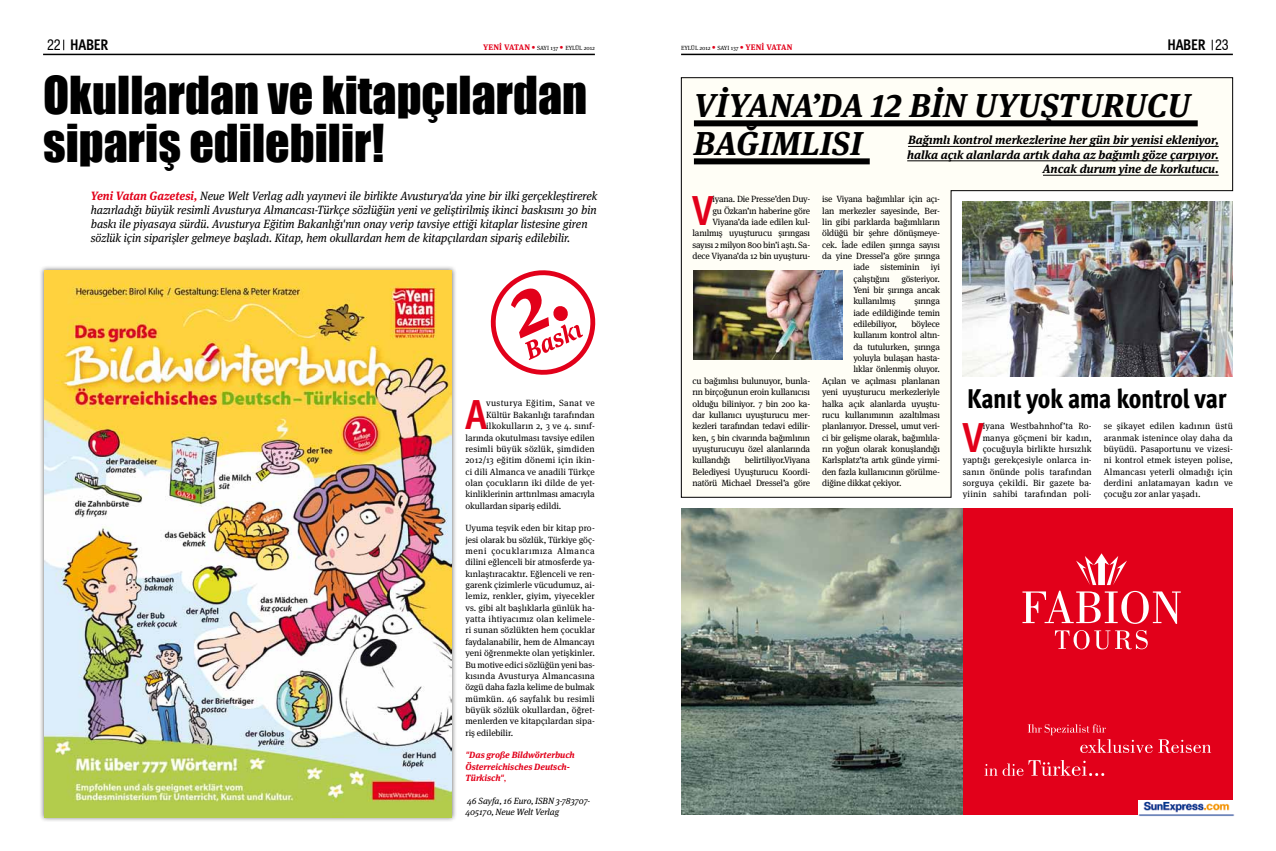
<style>
.page{position:relative;width:1276px;height:851px;background:#fff}
.page>*{position:absolute;margin:0;border:0;box-sizing:border-box;transform-origin:0 0}
.t1{font:48px/48px "Impact";color:#000}
.t2{font:700 41.8px "Meta Cond Pro";color:#e2001a}
.t3{font:italic 700 33px "Meta Serif Pro";letter-spacing:.125em;color:#000}
.t4{font:800 27px "Meta Cond Pro";letter-spacing:-.02em;color:#000}
.t5{font:700 15.3px "Meta Cond Pro";letter-spacing:-.015em;color:#000}
.t6{font:italic 12px/14px "Meta Serif Pro";color:#000;scale:.95 1}
.t7{font:italic 700 12px/14.4px "Meta Serif Pro";color:#000;text-align:right}
.t8{font:9px/11.3px "Meta Serif Pro";letter-spacing:-.02em;color:#000;text-align:justify}
.t9{font:9px/11.3px "Meta Serif Pro";letter-spacing:.01em;color:#000;text-align:right}
.t10{font:italic 700 9px/11.3px "Meta Serif Pro";letter-spacing:-.005em;color:#e2001a}
.t11{font:9px "Meta Serif Pro";letter-spacing:.02em;color:#000}
.t12{font:italic 9px/11.3px "Meta Serif Pro";letter-spacing:-.005em;color:#000}
.t13{font:9px "Meta Serif Pro";color:#000}
.t14{font:9px "Meta Serif Pro";letter-spacing:.005em;color:#000}
.t15{font:9px "Meta Serif Pro";letter-spacing:.025em;color:#000}
.t16{font:9px "Meta Serif Pro";letter-spacing:.015em;color:#000}
.t17{font:9px "Meta Serif Pro";letter-spacing:.03em;color:#000}
.t18{font:6px "Meta Serif Pro";letter-spacing:-.01em;color:#000}
.s1{font-family:"Swiss 721 BT";font-weight:400;font-stretch:condensed;font-size:14px}
.s2{font-weight:700;font-size:8px;color:#e2001a}
.s3{font-style:italic;font-size:8px;color:#e2001a}
.s4{font-weight:700;color:#e2001a}
.s5{font-weight:400;font-style:normal}
</style>
<div class="page">
<hr style="left:43px;top:54px;width:552px;height:1px;background:#000">
<hr style="left:681px;top:54px;width:552px;height:1px;background:#000">
<svg style="left:681px;top:77px;width:552px;height:420px"></svg>
<img style="left:962px;top:202px;width:270px;height:175px">
<div style="left:694px;top:120px;width:503px;height:6px;background:#000"></div>
<div style="left:694px;top:158px;width:175px;height:6px;background:#000"></div>
<img style="left:694px;top:270px;width:148px;height:89px">
<hr style="left:908px;top:146px;width:310px;height:1px;background:#000">
<hr style="left:907px;top:160px;width:311px;height:1px;background:#000">
<hr style="left:1043px;top:175px;width:175px;height:1px;background:#000">
<div style="left:39px;top:265px;width:418px;height:557px;background:#000;opacity:.56"></div>
<img style="left:44px;top:270px;width:408px;height:546px">
<svg style="left:490px;top:270px;width:106px;height:105px"></svg>
<div style="left:681px;top:508px;width:552px;height:306px;background:#e2001a"></div>
<img style="left:681px;top:508px;width:281px;height:306px">
<svg style="left:1055px;top:630px;width:92px;height:19px"></svg>
<svg style="left:1022px;top:553px;width:158px;height:70px"></svg>
<svg style="left:984px;top:760px;width:120px;height:15px"></svg>
<svg style="left:1027px;top:724px;width:184px;height:29px"></svg>
<img style="left:1138px;top:800px;width:96px;height:16px">
<h3 class="t5" style="left:47px;top:35px;width:63px"><span class="s1">22</span> HABER</h3>
<p class="t18" style="left:483px;top:44px;width:113px"><span class="s2">YENİ VATAN</span> <span class="s3">•</span> SAYI 137 <span class="s3">•</span> EYLÜL 2012</p>
<p class="t18" style="left:681px;top:44px;width:112px">EYLÜL 2012 <span class="s3">•</span> SAYI 137 <span class="s3">•</span> <span class="s2">YENİ VATAN</span></p>
<h3 class="t5" style="left:1167px;top:35px;width:63px">HABER <span class="s1">23</span></h3>
<h1 class="t1" style="left:43px;top:70px;width:546px">Okullardan ve kitapçılardan sipariş edilebilir!</h1>
<p class="t6" style="left:91px;top:188px;width:535px"><span class="s4">Yeni Vatan Gazetesi,</span> Neue Welt Verlag adlı yayınevi ile birlikte Avusturya'da yine bir ilki gerçekleştirerek hazırladığı büyük resimli Avusturya Almancası-Türkçe sözlüğün yeni ve geliştirilmiş ikinci baskısını 30 bin baskı ile piyasaya sürdü. Avusturya Eğitim Bakanlığı'nın onay verip tavsiye ettiği kitaplar listesine giren sözlük için siparişler gelmeye başladı. Kitap, hem okullardan hem de kitapçılardan sipariş edilebilir.</p>
<h2 class="t2" style="left:465px;top:387px;width:23px">A</h2>
<p class="t17" style="left:486px;top:397px;width:110px">vusturya Eğitim, Sanat ve</p>
<p class="t9" style="left:486px;top:408px;width:110px">Kültür Bakanlığı tarafından</p>
<p class="t16" style="left:486px;top:419px;width:110px">ilkokulların 2, 3 ve 4. sınıf-</p>
<p class="t13" style="left:465px;top:431px;width:131px">larında okutulması tavsiye edilen</p>
<p class="t15" style="left:465px;top:442px;width:131px">resimli büyük sözlük, şimdiden</p>
<p class="t11" style="left:465px;top:453px;width:131px">2012/13 eğitim dönemi için ikin-</p>
<p class="t14" style="left:465px;top:465px;width:131px">ci dili Almanca ve anadili Türkçe</p>
<p class="t11" style="left:465px;top:476px;width:131px">olan çocukların iki dilde de yet-</p>
<p class="t8" style="left:465px;top:488px;width:131px">kinliklerinin arttırılması amacıyla</p>
<p class="t8" style="left:465px;top:499px;width:97px">okullardan sipariş edildi.</p>
<p class="t8" style="left:465px;top:522px;width:131px">Uyuma teşvik eden bir kitap pro&shy;jesi olarak bu sözlük, Türkiye göç&shy;meni çocuklarımıza Almanca dilini eğlenceli bir atmosferde ya&shy;kınlaştıracaktır. Eğlenceli ve ren&shy;garenk çizimlerle vücudumuz, ai&shy;lemiz, renkler, giyim, yiyecekler vs. gibi alt başlıklarla günlük ha&shy;yatta ihtiyacımız olan kelimele&shy;ri sunan sözlükten hem çocuklar faydalanabilir, hem de Almancayı yeni öğrenmekte olan yetişkinler.<br>Bu motive edici sözlüğün yeni bas&shy;kısında Avusturya Almancasına özgü daha fazla kelime de bulmak mümkün. 46 sayfalık bu resimli büyük sözlük okullardan, öğret&shy;menlerden ve kitapçılardan sipa&shy;riş edilebilir.</p>
<p class="t10" style="left:465px;top:748px;width:111px">"Das große Bildwörterbuch<br>Österreichisches Deutsch-<br>Türkisch"<span class="s5">,</span></p>
<p class="t12" style="left:465px;top:794px;width:126px">46 Sayfa, 16 Euro, ISBN 3-783707-<br>405170, Neue Welt Verlag</p>
<h3 class="t3" style="left:694px;top:79px;width:43px">Viyana</h3>
<h3 class="t3" style="left:811px;top:79px;width:120px">’da 12 bin</h3>
<h3 class="t3" style="left:974px;top:79px;width:214px">uyuşt urucu</h3>
<h3 class="t3" style="left:694px;top:117px;width:85px">ba ğımlısı</h3>
<h3 class="t7" style="left:907px;top:132px;width:313px">Bağımlı kontrol merkezlerine her gün bir yenisi ekleniyor, halka açık alanlarda artık daha az bağımlı göze çarpıyor.<br>Ancak durum yine de korkutucu.</h3>
<p class="t8" style="left:692px;top:193px;width:119px;text-align:right">iyana. Die Presse’den Duy-<br>gu Özkan’ın haberine göre<br>Viyana’da iade edilen kul&shy;lanılmış uyuşturucu şırıngası sayısı 2 milyon 800 bin’i aştı. Sa&shy;dece Viyana’da 12 bin uyuşturu-</p>
<h2 class="t2" style="left:692px;top:183px;width:22px">V</h2>
<p class="t8" style="left:692px;top:374px;width:119px">cu bağımlısı bulunuyor, bunla&shy;rın birçoğunun eroin kullanıcısı olduğu biliniyor. 7 bin 200 ka&shy;dar kullanıcı uyuşturucu mer&shy;kezleri tarafından tedavi edilir&shy;ken, 5 bin civarında bağımlının uyuşturucuyu özel alanlarında kullandığı</p>
<p class="t8" style="left:692px;top:454px;width:119px;text-indent:52px">belirtiliyor.Viyana Belediyesi Uyuşturucu Koordi&shy;natörü Michael Dressel’a göre</p>
<p class="t8" style="left:822px;top:193px;width:119px">ise Viyana bağımlılar için açı-</p>
<p class="t8" style="left:822px;top:204px;width:119px">lan merkezler sayesinde, Ber-</p>
<p class="t8" style="left:822px;top:216px;width:119px">lin gibi parklarda bağımlıların</p>
<p class="t8" style="left:822px;top:227px;width:119px">öldüğü bir şehre dönüşmeye-</p>
<p class="t8" style="left:822px;top:238px;width:119px">cek. İade edilen şırınga sayısı</p>
<p class="t8" style="left:822px;top:250px;width:119px">da yine Dressel’a göre şırınga</p>
<p class="t8" style="left:853px;top:261px;width:88px">iade sisteminin iyi</p>
<p class="t8" style="left:853px;top:272px;width:38px">çalıştığını</p>
<p class="t8" style="left:853px;top:272px;width:88px;text-indent:48px">gösteriyor.<br>Yeni bir şırınga ancak kullanılmış</p>
<p class="t8" style="left:853px;top:295px;width:88px;text-indent:61px">şırınga iade edildiğinde temin edilebiliyor,</p>
<p class="t8" style="left:911px;top:318px;width:30px">böylece</p>
<p class="t8" style="left:853px;top:329px;width:88px">kullanım kontrol altın-</p>
<p class="t8" style="left:853px;top:340px;width:88px">da tutulurken, şırınga</p>
<p class="t8" style="left:853px;top:352px;width:88px">yoluyla bulaşan hasta-</p>
<p class="t8" style="left:853px;top:363px;width:88px">lıklar önlenmiş oluyor.</p>
<p class="t8" style="left:822px;top:374px;width:119px">Açılan ve açılması planlanan</p>
<p class="t8" style="left:822px;top:386px;width:119px">yeni uyuşturucu merkezleriyle</p>
<p class="t8" style="left:822px;top:397px;width:119px">halka açık alanlarda uyuştu-</p>
<p class="t8" style="left:822px;top:408px;width:119px">rucu kullanımının azaltılması</p>
<p class="t8" style="left:822px;top:420px;width:119px">planlanıyor. Dressel, umut veri-</p>
<p class="t8" style="left:822px;top:431px;width:119px">ci bir gelişme olarak, bağımlıla-</p>
<p class="t8" style="left:822px;top:442px;width:119px">rın yoğun olarak konuşlandığı</p>
<p class="t8" style="left:822px;top:454px;width:119px">Karlsplatz’ta artık günde yirmi-</p>
<p class="t8" style="left:822px;top:465px;width:119px">den fazla kullanıcının görülme-</p>
<p class="t8" style="left:822px;top:476px;width:81px">diğine dikkat çekiyor.</p>
<h3 class="t4" style="left:967px;top:380px;width:261px">Kanıt yok ama kontrol var</h3>
<p class="t9" style="left:962px;top:420px;width:131px">iyana Westbahnhof’ta Ro&shy;manya göçmeni bir kadın, çocuğuyla birlikte hırsızlık yaptığı gerekçesiyle onlarca in&shy;sanın önünde polis tarafından sorguya çekildi. Bir gazete ba&shy;yiinin sahibi tarafından poli-</p>
<p class="t8" style="left:1103px;top:420px;width:131px">se şikayet edilen kadının üstü aranmak istenince olay daha da büyüdü. Pasaportunu ve vizesi&shy;ni kontrol etmek isteyen polise, Almancası yeterli olmadığı için derdini anlatamayan kadın ve çocuğu zor anlar yaşadı.</p>
<h2 class="t2" style="left:962px;top:410px;width:22px">V</h2>
</div>
